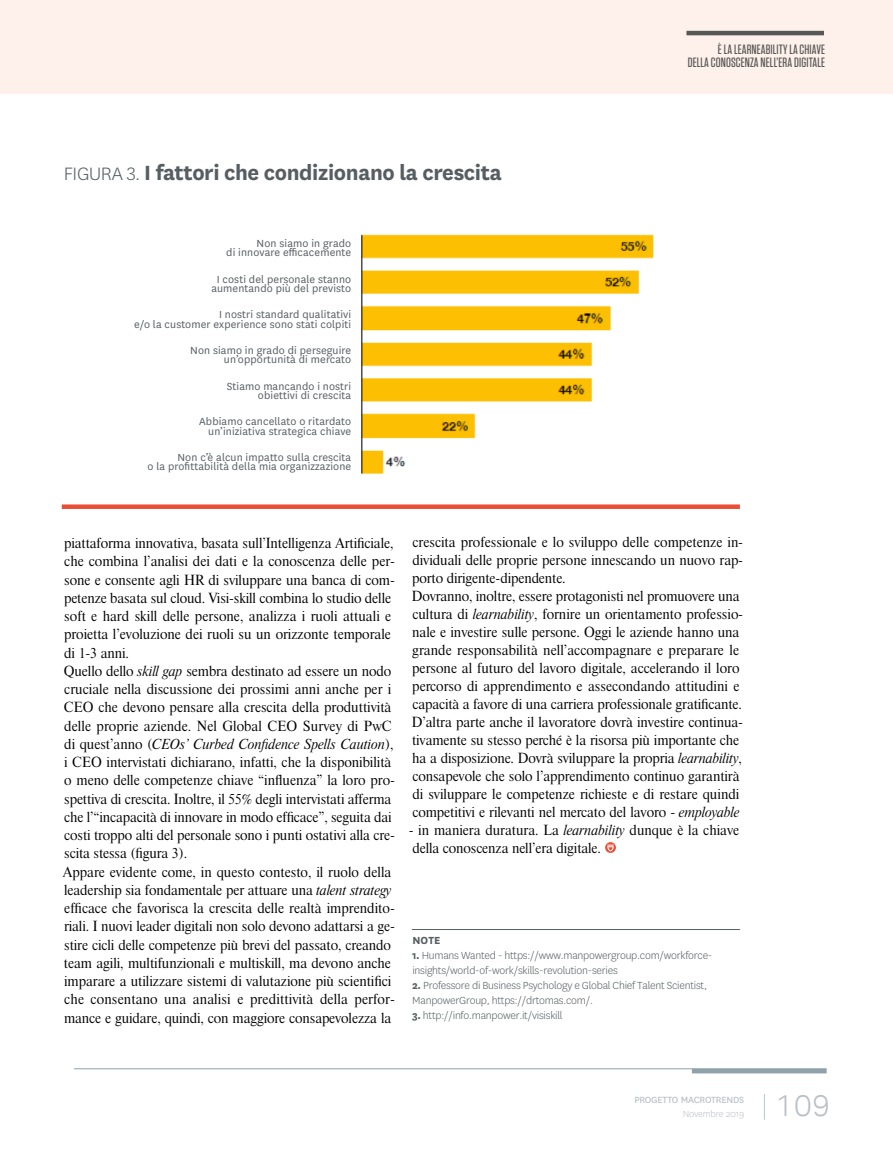
<style>
.page{position:relative;width:893px;height:1161px;background:#fff}
.page>*{position:absolute;margin:0;border:0;box-sizing:border-box;transform-origin:0 0}
.t1{font:300 30px "Aktiv Grotesk";color:#bac1c6}
.t2{font:700 24px "National";letter-spacing:-.015em;color:#575e62}
.t3{font:13.8px/18.3px "Dutch 801 BT Roman Headline";letter-spacing:-.005em;color:#000}
.t4{font:13.8px "Dutch 801 BT Italic Headline";letter-spacing:-.005em;color:#000}
.t5{font:500 13.5px/13.5px "Tungsten";letter-spacing:.01em;color:#575756;text-align:right}
.t6{font:12px/9.3px "National";letter-spacing:.01em;color:#575e62;text-align:right}
.t7{font:300 12px/15px "National";letter-spacing:-.02em;color:#575e62}
.t8{font:700 12px "National";color:#575e62}
.t9{font:10.5px "National";letter-spacing:-.015em;color:#bac1c6}
.t10{font:300 10.5px "National";letter-spacing:-.015em;color:#bac1c6}
.s1{font-weight:300;font-size:21px}
.s2{font-family:"Dutch 801 BT Italic Headline"}
.s3{font-family:"Dutch 801 BT Roman Headline"}
.s4{font-weight:700}
.s5{font-weight:100;color:#8fa1a9}
</style>
<div class="page">
<hr style="left:692px;top:1069px;width:135px;height:4px;background:#8fa1a9">
<hr style="left:74px;top:1068px;width:753px;height:1px;background:#8fa1a9">
<div style="left:0;top:0;width:893px;height:94px;background:#fef0ea"></div>
<hr style="left:686px;top:31px;width:138px;height:4px;background:#575756">
<hr style="left:412px;top:929px;width:328px;height:1px;background:#575e62">
<svg style="left:605px;top:842px;width:11px;height:11px"></svg>
<svg style="left:607px;top:845px;width:7px;height:7px"></svg>
<img style="left:361px;top:234px;width:293px;height:240px">
<div style="left:62px;top:504px;width:678px;height:5px;background:#e94f35"></div>
<h2 class="t2" style="left:64px;top:155px;width:439px"><span class="s1">FIGURA 3.</span> I fattori che condizionano la crescita</h2>
<p class="t6" style="left:226px;top:238px;width:126px">Non siamo in grado<br>di innovare efficacemente</p>
<p class="t6" style="left:211px;top:274px;width:141px;text-align:center">I costi del personale stanno aumentando più del previsto</p>
<p class="t6" style="left:134px;top:310px;width:219px">I nostri standard qualitativi<br>e/o la customer experience sono stati colpiti</p>
<p class="t6" style="left:190px;top:345px;width:163px">Non siamo in grado di perseguire un’opportunità di mercato</p>
<p class="t6" style="left:227px;top:381px;width:126px">Stiamo mancando i nostri obiettivi di crescita</p>
<p class="t6" style="left:199px;top:416px;width:154px">Abbiamo cancellato o ritardato un’iniziativa strategica chiave</p>
<p class="t6" style="left:147px;top:452px;width:205px">Non c’è alcun impatto sulla crescita<br>o la profittabilità della mia organizzazione</p>
<p class="t5" style="left:688px;top:42px;width:139px">È LA LEARNEABILITY LA CHIAVE<br>DELLA CONOSCENZA NELL’ERA DIGITALE</p>
<p class="t3" style="left:64px;top:534px;width:333px">piattaforma innovativa, basata sull’Intelligenza Artificiale, che combina l’analisi dei dati e la conoscenza delle per&shy;sone e consente agli HR di sviluppare una banca di com&shy;petenze basata sul cloud. Visi-skill combina lo studio delle soft e hard skill delle persone, analizza i ruoli attuali e proietta l’evoluzione dei ruoli su un orizzonte temporale di 1-3 anni.<br>Quello dello <span class="s2">skill gap</span> sembra destinato ad essere un nodo cruciale nella discussione dei prossimi anni anche per i CEO che devono pensare alla crescita della produttività delle proprie aziende. Nel Global CEO Survey di PwC</p>
<p class="t4" style="left:64px;top:735px;width:331px"><span class="s3">di quest’anno (</span>CEOs’ Curbed Confidence Spells Caution<span class="s3">),</span></p>
<p class="t3" style="left:63px;top:753px;width:333px">i CEO intervistati dichiarano, infatti, che la disponibilità o meno delle competenze chiave “influenza” la loro pro&shy;spettiva di crescita. Inoltre, il 55% degli intervistati afferma che l’“incapacità di innovare in modo efficace”, seguita dai costi troppo alti del personale sono i punti ostativi alla cre&shy;scita stessa (figura 3).<br>Appare evidente come, in questo contesto, il ruolo della leadership sia fondamentale per attuare una <span class="s2">talent strategy </span>efficace che favorisca la crescita delle realtà imprendito&shy;riali. I nuovi leader digitali non solo devono adattarsi a ge&shy;stire cicli delle competenze più brevi del passato, creando team agili, multifunzionali e multiskill, ma devono anche imparare a utilizzare sistemi di valutazione più scientifici che consentano una analisi e predittività della perfor&shy;mance e guidare, quindi, con maggiore consapevolezza la</p>
<p class="t3" style="left:412px;top:533px;width:333px">crescita professionale e lo sviluppo delle competenze in&shy;dividuali delle proprie persone innescando un nuovo rap&shy;porto dirigente-dipendente.<br>Dovranno, inoltre, essere protagonisti nel promuovere una cultura di <span class="s2">learnability</span>, fornire un orientamento professio&shy;nale e investire sulle persone. Oggi le aziende hanno una grande responsabilità nell’accompagnare e preparare le persone al futuro del lavoro digitale, accelerando il loro percorso di apprendimento e assecondando attitudini e capacità a favore di una carriera professionale gratificante.<br>D’altra parte anche il lavoratore dovrà investire continua&shy;tivamente su stesso perché è la risorsa più importante che ha a disposizione. Dovrà sviluppare la propria <span class="s2">learnability</span>, consapevole che solo l’apprendimento continuo garantirà di sviluppare le competenze richieste e di restare quindi competitivi e rilevanti nel mercato del lavoro - <span class="s2">employable</span></p>
<p class="t3" style="left:409px;top:821px;width:332px">- in maniera duratura. La <span class="s2">learnability</span> dunque è la chiave della conoscenza nell’era digitale.</p>
<p class="t8" style="left:412px;top:931px;width:30px">NOTE</p>
<p class="t7" style="left:412px;top:947px;width:302px"><span class="s4">1.</span> Humans Wanted - https://www.manpowergroup.com/workforce&shy;insights/world-of-work/skills-revolution-series</p>
<p class="t7" style="left:412px;top:977px;width:296px"><span class="s4">2.</span> Professore di Business Psychology e Global Chief Talent Scientist,<br>ManpowerGroup, https://drtomas.com/.</p>
<p class="t7" style="left:412px;top:1007px;width:152px"><span class="s4">3.</span> http://info.manpower.it/visiskill</p>
<p class="t9" style="left:634px;top:1093px;width:111px">PROGETTO MACROTRENDS</p>
<p class="t10" style="left:683px;top:1107px;width:63px">Novembre 2019</p>
<h1 class="t1" style="left:762px;top:1085px;width:70px"><span class="s5">|</span> 109</h1>
</div>
